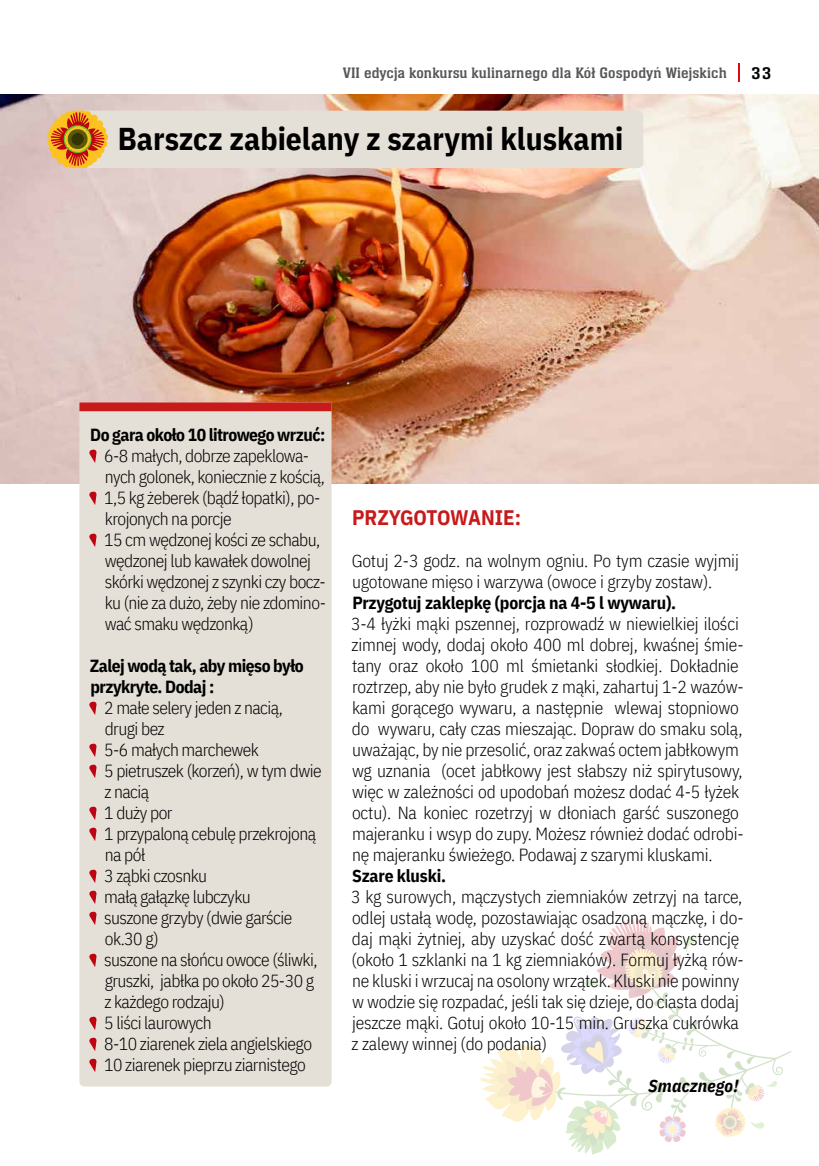
<style>
.page{position:relative;width:819px;height:1166px;background:#fff}
.page>*{position:absolute;margin:0;border:0;box-sizing:border-box;transform-origin:0 0}
.t1{font:700 31.5px "IBM Plex Sans Cond";color:#000}
.t2{font:700 21px "IBM Plex Sans Cond";letter-spacing:-.005em;color:#c71a1b}
.t3{font:300 17.5px/21px "IBM Plex Sans Cond";letter-spacing:-.01em;color:#000}
.t4{font:300 17.5px/21px "IBM Plex Sans Cond";letter-spacing:-.03em;color:#000}
.t5{font:700 17.5px/21px "IBM Plex Sans Cond";letter-spacing:-.03em;color:#000}
.t6{font:700 17.5px "IBM Plex Sans Cond";letter-spacing:-.01em;color:#000}
.t7{font:italic 700 17.5px "IBM Plex Sans Cond";letter-spacing:.01em;color:#000}
.t8{font:17.5px "Neue Aachen Pro";color:#000}
.t9{font:15.75px "Neue Aachen Pro";letter-spacing:.01em;color:#575756}
</style>
<div class="page">
<svg style="left:480px;top:918px;width:311px;height:237px"></svg>
<img style="left:0;top:94px;width:819px;height:389px">
<svg style="left:47px;top:111px;width:596px;height:57px;background:#e3d7c7"></svg>
<svg style="left:79px;top:411px;width:252px;height:675px;background:#e5e0d7"></svg>
<svg style="left:89px;top:449px;width:8px;height:14px"></svg>
<svg style="left:89px;top:491px;width:8px;height:14px"></svg>
<svg style="left:89px;top:533px;width:8px;height:14px"></svg>
<svg style="left:89px;top:701px;width:8px;height:14px"></svg>
<svg style="left:89px;top:743px;width:8px;height:14px"></svg>
<svg style="left:89px;top:764px;width:8px;height:14px"></svg>
<svg style="left:89px;top:806px;width:8px;height:14px"></svg>
<svg style="left:89px;top:827px;width:8px;height:14px"></svg>
<svg style="left:89px;top:869px;width:8px;height:14px"></svg>
<svg style="left:89px;top:890px;width:8px;height:14px"></svg>
<svg style="left:89px;top:911px;width:8px;height:14px"></svg>
<svg style="left:89px;top:953px;width:8px;height:14px"></svg>
<svg style="left:89px;top:1016px;width:8px;height:14px"></svg>
<svg style="left:89px;top:1037px;width:8px;height:14px"></svg>
<svg style="left:89px;top:1058px;width:8px;height:14px"></svg>
<div style="left:79px;top:402px;width:252px;height:9px;background:#c71a1b"></div>
<svg style="left:738px;top:63px;width:1px;height:19px"></svg>
<p class="t9" style="left:343px;top:64px;width:385px">VII edycja konkursu kulinarnego dla Kół Gospodyń Wiejskich</p>
<p class="t8" style="left:751px;top:63px;width:21px">33</p>
<h1 class="t1" style="left:118px;top:114px;width:507px">Barszcz zabielany z szarymi kluskami</h1>
<p class="t5" style="left:90px;top:423px;width:237px">Do gara około 10 litrowego wrzuć:</p>
<p class="t4" style="left:104px;top:444px;width:223px">6-8 małych, dobrze zapeklowa&shy;nych golonek, koniecznie z kością,<br>1,5 kg żeberek (bądź łopatki), po&shy;krojonych na porcje<br>15 cm wędzonej kości ze schabu, wędzonej lub kawałek dowolnej skórki wędzonej z szynki czy bocz&shy;ku (nie za dużo, żeby nie zdomino&shy;wać smaku wędzonką)</p>
<p class="t5" style="left:90px;top:654px;width:215px">Zalej wodą tak, aby mięso było przykryte. Dodaj :</p>
<p class="t4" style="left:104px;top:696px;width:219px">2 małe selery jeden z nacią,<br>drugi bez<br>5-6 małych marchewek<br>5 pietruszek (korzeń), w tym dwie z nacią<br>1 duży por<br>1 przypaloną cebulę przekrojoną na pół<br>3 ząbki czosnku<br>małą gałązkę lubczyku<br>suszone grzyby (dwie garście ok.30 g)<br>suszone na słońcu owoce (śliwki, gruszki, jabłka po około 25-30 g z każdego rodzaju)<br>5 liści laurowych<br>8-10 ziarenek ziela angielskiego<br>10 ziarenek pieprzu ziarnistego</p>
<p class="t2" style="left:352px;top:501px;width:170px">PRZYGOTOWANIE:</p>
<p class="t3" style="left:352px;top:549px;width:388px">Gotuj 2-3 godz. na wolnym ogniu. Po tym czasie wyjmij ugotowane mięso i warzywa (owoce i grzyby zostaw).</p>
<p class="t6" style="left:352px;top:589px;width:325px">Przygotuj zaklepkę (porcja na 4-5 l wywaru).</p>
<p class="t3" style="left:351px;top:612px;width:394px">3-4 łyżki mąki pszennej, rozprowadź w niewielkiej ilości zimnej wody, dodaj około 400 ml dobrej, kwaśnej śmie&shy;tany oraz około 100 ml śmietanki słodkiej. Dokładnie roztrzep, aby nie było grudek z mąki, zahartuj 1-2 wazów&shy;kami gorącego wywaru, a następnie wlewaj stopniowo do wywaru, cały czas mieszając. Dopraw do smaku solą, uważając, by nie przesolić, oraz zakwaś octem jabłkowym wg uznania (ocet jabłkowy jest słabszy niż spirytusowy, więc w zależności od upodobań możesz dodać 4-5 łyżek octu). Na koniec rozetrzyj w dłoniach garść suszonego majeranku i wsyp do zupy. Możesz również dodać odrobi&shy;nę majeranku świeżego. Podawaj z szarymi kluskami.</p>
<p class="t6" style="left:352px;top:862px;width:95px">Szare kluski.</p>
<p class="t3" style="left:351px;top:885px;width:394px">3 kg surowych, mączystych ziemniaków zetrzyj na tarce, odlej ustałą wodę, pozostawiając osadzoną mączkę, i do&shy;daj mąki żytniej, aby uzyskać dość zwartą konsystencję (około 1 szklanki na 1 kg ziemniaków). Formuj łyżką rów&shy;ne kluski i wrzucaj na osolony wrzątek. Kluski nie powinny w wodzie się rozpadać, jeśli tak się dzieje, do ciasta dodaj jeszcze mąki. Gotuj około 10-15 min. Gruszka cukrówka z zalewy winnej (do podania)</p>
<p class="t7" style="left:648px;top:1072px;width:92px">Smacznego!</p>
</div>
